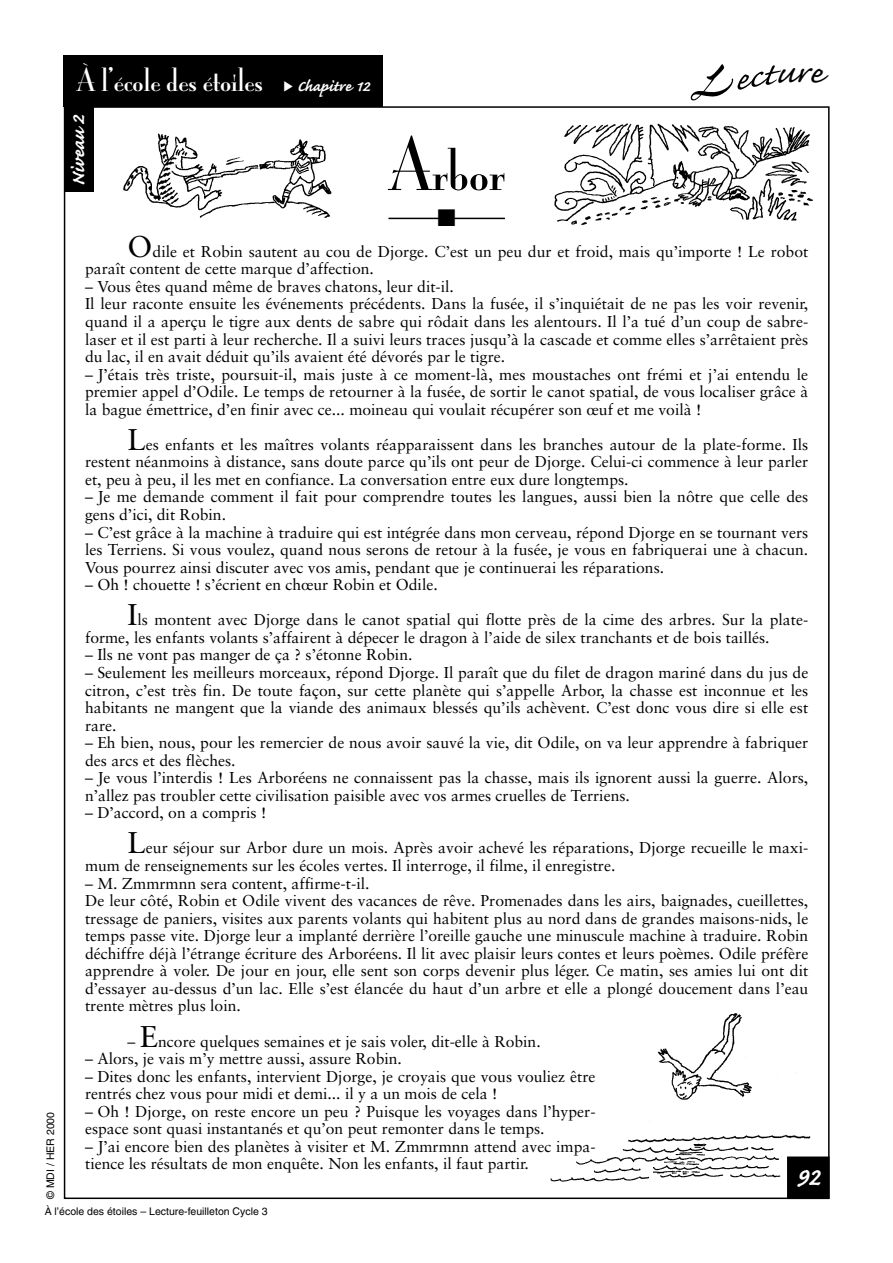
<style>
.page{position:relative;width:893px;height:1263px;background:#fff}
.page>*{position:absolute;margin:0;border:0;box-sizing:border-box;transform-origin:0 0}
.t1{font:54px "Mona Lisa Solid";color:#000}
.t2{font:39px "Caflisch Script";color:#000;scale:1.2 1}
.t3{font:700 33px "Caflisch Script";color:#fff;scale:.9 1}
.t4{font:30px "Mona Lisa Solid";color:#fff}
.t5{font:700 24px "Caflisch Script";color:#fff}
.t6{font:24px "Zapf Dingbats";color:#000}
.t7{font:15.75px/17.5px "Sabon";color:#000}
.t8{font:10.5px "Helvetica";color:#000}
.s1{font-family:"Caflisch Script";font-weight:700;font-size:19.5px}
.s2{font-size:69px}
.s3{font-size:30px}
</style>
<div class="page">
<div style="left:788px;top:1158px;width:40px;height:40px;background:#000"></div>
<div style="left:787px;top:1157px;width:42px;height:42px;border:2px solid #000"></div>
<div style="left:64px;top:55px;width:319px;height:51px;background:#000"></div>
<div style="left:64px;top:106px;width:30px;height:85px;background:#000"></div>
<img style="left:123px;top:133px;width:209px;height:85px">
<img style="left:554px;top:123px;width:259px;height:103px">
<img style="left:550px;top:1013px;width:265px;height:173px">
<hr style="left:388px;top:218px;width:117px;height:1px;background:#000">
<h3 class="t4" style="left:77px;top:67px;width:295px">À l’école des étoiles <span class="s1">Chapitre 12</span></h3>
<h3 class="t5" style="left:70px;top:186px;width:73px;rotate:-90deg">Niveau 2</h3>
<h1 class="t1" style="left:388px;top:148px;width:118px"><span class="s2">A</span>rbor</h1>
<h3 class="t6" style="left:437px;top:206px;width:20px">■</h3>
<h2 class="t2" style="left:795px;top:59px;width:12px">r</h2>
<p class="t7" style="left:85px;top:244px;width:724px;text-indent:43px"><span class="s3">O</span>dile et Robin sautent au cou de Djorge. C’est un peu dur et froid, mais qu’importe ! Le robot paraît content de cette marque d’affection.</p>
<p class="t7" style="left:85px;top:279px;width:724px">– Vous êtes quand même de braves chatons, leur dit-il.<br>Il leur raconte ensuite les événements précédents. Dans la fusée, il s’inquiétait de ne pas les voir revenir, quand il a aperçu le tigre aux dents de sabre qui rôdait dans les alentours. Il l’a tué d’un coup de sabre&shy;laser et il est parti à leur recherche. Il a suivi leurs traces jusqu’à la cascade et comme elles s’arrêtaient près du lac, il en avait déduit qu’ils avaient été dévorés par le tigre.</p>
<p class="t7" style="left:85px;top:367px;width:724px;text-align:justify">– J’étais très triste, poursuit-il, mais juste à ce moment-là, mes moustaches ont frémi et j’ai entendu le premier appel d’Odile. Le temps de retourner à la fusée, de sortir le canot spatial, de vous localiser grâce à la bague émettrice, d’en finir avec ce... moineau qui voulait récupérer son œuf et me voilà !</p>
<p class="t7" style="left:85px;top:437px;width:724px;text-align:justify;text-indent:43px"><span class="s3">L</span>es enfants et les maîtres volants réapparaissent dans les branches autour de la plate-forme. Ils restent néanmoins à distance, sans doute parce qu’ils ont peur de Djorge. Celui-ci commence à leur parler et, peu à peu, il les met en confiance. La conversation entre eux dure longtemps.</p>
<p class="t7" style="left:85px;top:490px;width:724px">– Je me demande comment il fait pour comprendre toutes les langues, aussi bien la nôtre que celle des gens d’ici, dit Robin.</p>
<p class="t7" style="left:85px;top:525px;width:724px;text-align:justify">– C’est grâce à la machine à traduire qui est intégrée dans mon cerveau, répond Djorge en se tournant vers les Terriens. Si vous voulez, quand nous serons de retour à la fusée, je vous en fabriquerai une à chacun.<br>Vous pourrez ainsi discuter avec vos amis, pendant que je continuerai les réparations.</p>
<p class="t7" style="left:85px;top:577px;width:354px">– Oh ! chouette ! s’écrient en chœur Robin et Odile.</p>
<p class="t7" style="left:85px;top:612px;width:724px;text-indent:43px"><span class="s3">I</span>ls montent avec Djorge dans le canot spatial qui flotte près de la cime des arbres. Sur la plate&shy;forme, les enfants volants s’affairent à dépecer le dragon à l’aide de silex tranchants et de bois taillés.</p>
<p class="t7" style="left:85px;top:648px;width:329px">– Ils ne vont pas manger de ça ? s’étonne Robin.</p>
<p class="t7" style="left:85px;top:665px;width:724px;text-align:justify">– Seulement les meilleurs morceaux, répond Djorge. Il paraît que du filet de dragon mariné dans du jus de citron, c’est très fin. De toute façon, sur cette planète qui s’appelle Arbor, la chasse est inconnue et les habitants ne mangent que la viande des animaux blessés qu’ils achèvent. C’est donc vous dire si elle est rare.</p>
<p class="t7" style="left:85px;top:735px;width:724px">– Eh bien, nous, pour les remercier de nous avoir sauvé la vie, dit Odile, on va leur apprendre à fabriquer des arcs et des flèches.</p>
<p class="t7" style="left:85px;top:770px;width:724px">– Je vous l’interdis ! Les Arboréens ne connaissent pas la chasse, mais ils ignorent aussi la guerre. Alors, n’allez pas troubler cette civilisation paisible avec vos armes cruelles de Terriens.</p>
<p class="t7" style="left:85px;top:805px;width:183px">– D’accord, on a compris !</p>
<p class="t7" style="left:85px;top:841px;width:724px;text-indent:43px"><span class="s3">L</span>eur séjour sur Arbor dure un mois. Après avoir achevé les réparations, Djorge recueille le maxi&shy;mum de renseignements sur les écoles vertes. Il interroge, il filme, il enregistre.</p>
<p class="t7" style="left:85px;top:876px;width:724px">– M. Zmmrmnn sera content, affirme-t-il.<br>De leur côté, Robin et Odile vivent des vacances de rêve. Promenades dans les airs, baignades, cueillettes, tressage de paniers, visites aux parents volants qui habitent plus au nord dans de grandes maisons-nids, le temps passe vite. Djorge leur a implanté derrière l’oreille gauche une minuscule machine à traduire. Robin déchiffre déjà l’étrange écriture des Arboréens. Il lit avec plaisir leurs contes et leurs poèmes. Odile préfère apprendre à voler. De jour en jour, elle sent son corps devenir plus léger. Ce matin, ses amies lui ont dit d’essayer au-dessus d’un lac. Elle s’est élancée du haut d’un arbre et elle a plongé doucement dans l’eau trente mètres plus loin.</p>
<p class="t7" style="left:128px;top:1034px;width:414px">– <span class="s3">E</span>ncore quelques semaines et je sais voler, dit-elle à Robin.</p>
<p class="t7" style="left:85px;top:1051px;width:318px">– Alors, je vais m’y mettre aussi, assure Robin.</p>
<p class="t7" style="left:85px;top:1069px;width:512px">– Dites donc les enfants, intervient Djorge, je croyais que vous vouliez être rentrés chez vous pour midi et demi... il y a un mois de cela !</p>
<p class="t7" style="left:85px;top:1104px;width:512px">– Oh ! Djorge, on reste encore un peu ? Puisque les voyages dans l’hyper&shy;espace sont quasi instantanés et qu’on peut remonter dans le temps.</p>
<p class="t7" style="left:85px;top:1139px;width:512px">– J’ai encore bien des planètes à visiter et M. Zmmrmnn attend avec impa&shy;tience les résultats de mon enquête. Non les enfants, il faut partir.</p>
<p class="t8" style="left:47px;top:1199px;width:89px;rotate:-90deg">© MDI / HER 2000</p>
<p class="t8" style="left:45px;top:1208px;width:224px">À l’école des étoiles – Lecture-feuilleton Cycle 3</p>
<h3 class="t3" style="left:796px;top:1166px;width:28px">92</h3>
</div>
